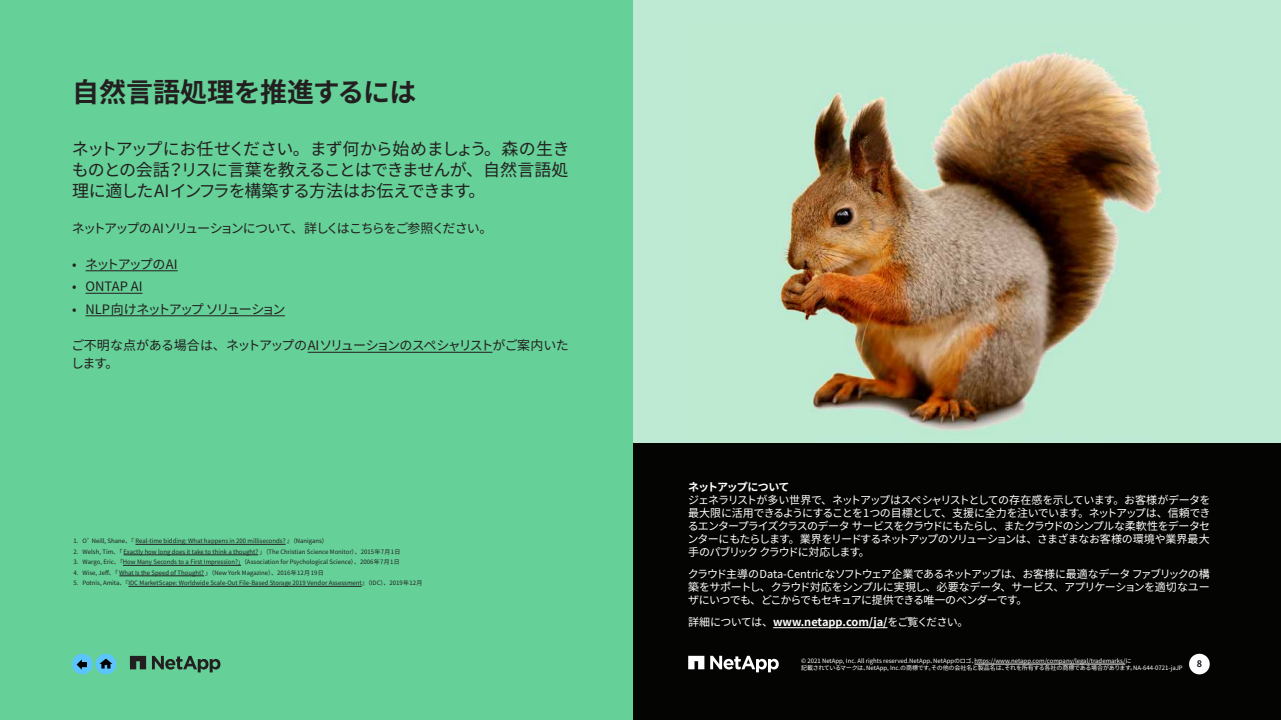
<style>
.page{position:relative;width:1281px;height:720px;background:#fff}
.page>*{position:absolute;margin:0;border:0;box-sizing:border-box;transform-origin:0 0}
.t1{font:700 27px "Noto Sans CJ Kjp";letter-spacing:-.005em;color:#231f20}
.t2{font:17px/21px "Noto Sans CJ Kjp";letter-spacing:-.06em;color:#231f20;text-align:justify}
.t3{font:13px/18px "Noto Sans CJ Kjp";letter-spacing:-.055em;color:#231f20}
.t4{font:13px "Noto Sans CJ Kjp";letter-spacing:-.105em;color:#231f20}
.t5{font:13px "Noto Sans CJ Kjp";letter-spacing:-.13em;color:#231f20}
.t6{font:13px "Noto Sans CJ Kjp";letter-spacing:-.125em;color:#231f20}
.t7{font:13px "Noto Sans CJ Kjp";letter-spacing:-.075em;color:#231f20}
.t8{font:11px/13px "Noto Sans CJ Kjp";letter-spacing:-.055em;color:#fff;text-align:justify}
.t9{font:700 11px "Noto Sans CJ Kjp";color:#fff}
.t10{font:700 11px "Noto Sans CJ Kjp";letter-spacing:-.09em;color:#fff}
.t11{font:700 9px "Noto Sans CJ Kjp";color:#0e171f}
.t12{font:6px "Noto Sans CJ Kjp";color:#231f20}
.t13{font:6px/7px "Noto Sans CJ Kjp";color:#fff}
.s1{font-weight:400}
</style>
<div class="page">
<div style="left:0;top:0;width:633px;height:720px;background:#65d097"></div>
<div style="left:96px;top:654px;width:20px;height:20px;background:#5cc4ff;border-radius:50%"></div>
<svg style="left:99px;top:659px;width:13px;height:10px"></svg>
<div style="left:72px;top:654px;width:21px;height:20px;background:#5cc4ff;border-radius:50%"></div>
<svg style="left:77px;top:659px;width:10px;height:11px"></svg>
<svg style="left:152px;top:656px;width:68px;height:16px"></svg>
<svg style="left:130px;top:656px;width:16px;height:13px"></svg>
<hr style="left:86px;top:270px;width:92px;height:1px;background:#231f20">
<hr style="left:86px;top:293px;width:56px;height:1px;background:#231f20">
<hr style="left:86px;top:315px;width:199px;height:1px;background:#231f20">
<hr style="left:308px;top:352px;width:184px;height:1px;background:#231f20">
<div style="left:633px;top:0;width:647px;height:449px;background:#beead3"></div>
<div style="left:633px;top:444px;width:647px;height:276px;background:#040503"></div>
<hr style="left:773px;top:627px;width:114px;height:1px;background:#fff">
<hr style="left:974px;top:664px;width:151px;height:1px;background:#fff">
<svg style="left:710px;top:656px;width:68px;height:16px"></svg>
<svg style="left:688px;top:656px;width:16px;height:13px"></svg>
<div style="left:1188px;top:654px;width:21px;height:20px;background:#fff;border-radius:50%"></div>
<hr style="left:135px;top:544px;width:150px;height:1px;background:#231f20">
<hr style="left:124px;top:555px;width:134px;height:1px;background:#231f20">
<hr style="left:123px;top:565px;width:118px;height:1px;background:#231f20">
<hr style="left:119px;top:576px;width:85px;height:1px;background:#231f20">
<hr style="left:128px;top:586px;width:234px;height:1px;background:#231f20">
<img style="left:777px;top:50px;width:386px;height:381px">
<h1 class="t1" style="left:72px;top:77px;width:346px">自然言語処理を推進するには</h1>
<h2 class="t2" style="left:72px;top:139px;width:499px">ネットアップにお任せください。まず何から始めましょう。森の生きものとの会話？リスに言葉を教えることはできませんが、自然言語処理に適したAIインフラを構築する方法はお伝えできます。</h2>
<h3 class="t4" style="left:72px;top:221px;width:422px">ネットアップのAIソリューションについて、詳しくはこちらをご参照ください。</h3>
<h3 class="t6" style="left:72px;top:257px;width:107px">• ネットアップのAI</h3>
<h3 class="t7" style="left:72px;top:279px;width:72px">• ONTAP AI</h3>
<h3 class="t5" style="left:72px;top:302px;width:215px">• NLP 向けネットアップ ソリューション</h3>
<h3 class="t3" style="left:71px;top:337px;width:499px">ご不明な点がある場合は、ネットアップのAIソリューションのスペシャリストがご案内いたします。</h3>
<p class="t12" style="left:73px;top:538px;width:256px">1. O’ Neill, Shane、『 Real-time bidding: What happens in 200 milliseconds? 』（Nanigans）</p>
<p class="t12" style="left:73px;top:548px;width:328px">2. Welsh, Tim、「 Exactly how long does it take to think a thought? 」（The Christian Science Monitor）、2015年7月1日</p>
<p class="t12" style="left:73px;top:559px;width:328px">3. Wargo, Eric、「How Many Seconds to a First Impression?」（Association for Psychological Science）、2006年7月1日</p>
<p class="t12" style="left:73px;top:569px;width:252px">4. Wise, Jeff、「 What Is the Speed of Thought? 」（New York Magazine）、2016年12月19日</p>
<p class="t12" style="left:73px;top:580px;width:350px">5. Potnis, Amita、『IDC MarketScape: Worldwide Scale-Out File-Based Storage 2019 Vendor Assessment』（IDC）、2019年12月</p>
<h3 class="t10" style="left:688px;top:481px;width:103px">ネットアップについて</h3>
<p class="t8" style="left:687px;top:494px;width:524px">ジェネラリストが多い世界で、ネットアップはスペシャリストとしての存在感を示しています。お客様がデータを最大限に活用できるようにすることを1つの目標として、支援に全力を注いでいます。ネットアップは、信頼できるエンタープライズクラスのデータ サービスをクラウドにもたらし、またクラウドのシンプルな柔軟性をデータセンターにもたらします。業界をリードするネットアップのソリューションは、さまざまなお客様の環境や業界最大手のパブリック クラウドに対応します。</p>
<h3 class="t8" style="left:687px;top:568px;width:523px">クラウド主導のData-Centricなソフトウェア企業であるネットアップは、お客様に最適なデータ ファブリックの構築をサポートし、クラウド対応をシンプルに実現し、必要なデータ、サービス、アプリケーションを適切なユーザにいつでも、どこからでもセキュアに提供できる唯一のベンダーです。</h3>
<h3 class="t9" style="left:688px;top:616px;width:282px"><span class="s1">詳細については、</span>www.netapp.com/ja/<span class="s1">をご覧ください。</span></h3>
<p class="t13" style="left:801px;top:658px;width:383px">© 2021 NetApp, Inc. All rights reserved.NetApp、NetAppのロゴ、https://www.netapp.com/company/legal/trademarks/に<br>記載されているマークは、NetApp, Inc.の商標です。その他の会社名と製品名は、それを所有する各社の商標である場合があります。NA-644-0721-jaJP</p>
<h3 class="t11" style="left:1196px;top:659px;width:7px">8</h3>
</div>
